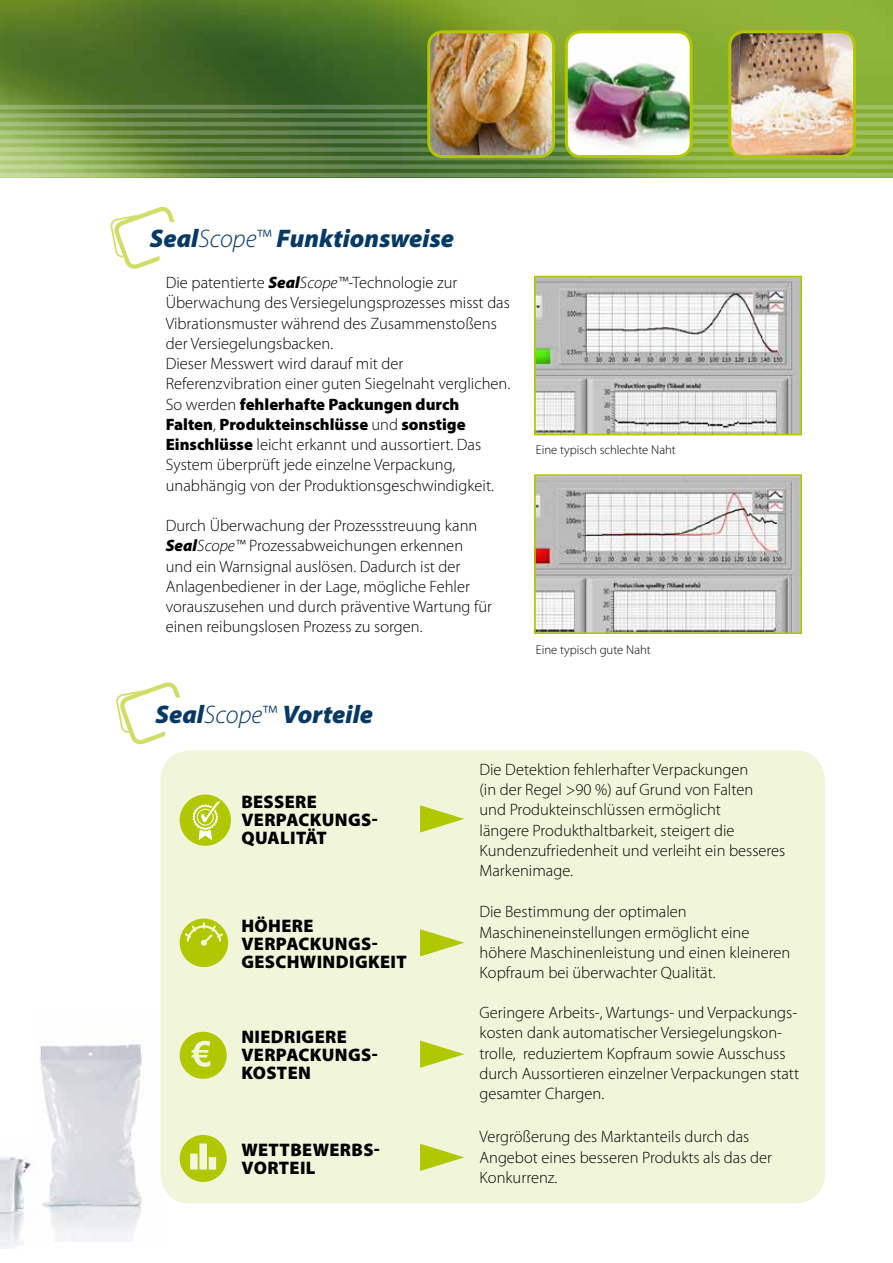
<style>
.page{position:relative;width:893px;height:1263px;background:#fff}
.page>*{position:absolute;margin:0;border:0;box-sizing:border-box;transform-origin:0 0}
.t1{font:italic 900 25.5px "Myriad Pro";color:#073965}
.t2{font:900 18.15px/18px "Myriad Pro";letter-spacing:.02em;color:#000}
.t3{font:300 16.5px/20.2px "Myriad Pro";color:#000}
.t4{font:300 12.75px "Myriad Pro";color:#000}
.s1{font-weight:300}
.s2{font-weight:300;font-style:normal}
.s3{font-weight:900;font-style:italic}
.s4{font-style:italic}
.s5{font-weight:900}
</style>
<div class="page">
<img style="left:0;top:1156px;width:33px;height:92px">
<img style="left:40px;top:1015px;width:126px;height:227px">
<img style="left:0;top:0;width:893px;height:173px">
<svg style="left:116px;top:682px;width:64px;height:62px"></svg>
<svg style="left:0;top:105px;width:893px;height:4px;background:#779458"></svg>
<svg style="left:0;top:113px;width:893px;height:5px;background:#749355"></svg>
<svg style="left:0;top:122px;width:893px;height:4px;background:#7b985b"></svg>
<svg style="left:0;top:130px;width:893px;height:5px;background:#799758"></svg>
<svg style="left:0;top:139px;width:893px;height:4px;background:#809d5e"></svg>
<svg style="left:0;top:147px;width:893px;height:5px;background:#7f9c5b"></svg>
<svg style="left:0;top:156px;width:893px;height:4px;background:#86a35e"></svg>
<svg style="left:0;top:164px;width:893px;height:5px;background:#83a25a"></svg>
<svg style="left:0;top:173px;width:893px;height:4px;background:#88a660"></svg>
<img style="left:537px;top:477px;width:262px;height:154px">
<div style="left:534px;top:474px;width:268px;height:160px;border:2px solid #b1c800"></div>
<img style="left:537px;top:279px;width:262px;height:153px">
<div style="left:534px;top:276px;width:268px;height:159px;border:2px solid #b1c800"></div>
<svg style="left:110px;top:207px;width:65px;height:62px"></svg>
<img style="left:429px;top:32px;width:125px;height:125px">
<div style="left:427px;top:30px;width:128px;height:128px;border:3px solid #b1c800;border-radius:14px"></div>
<img style="left:730px;top:32px;width:125px;height:125px">
<div style="left:728px;top:30px;width:128px;height:128px;border:3px solid #b1c800;border-radius:14px"></div>
<img style="left:566px;top:32px;width:125px;height:125px">
<div style="left:565px;top:30px;width:128px;height:128px;border:3px solid #b1c800;border-radius:14px"></div>
<div style="left:161px;top:750px;width:664px;height:453px;background:#f1f5da;border-radius:30px"></div>
<svg style="left:180px;top:918px;width:48px;height:49px"></svg>
<svg style="left:420px;top:805px;width:44px;height:27px"></svg>
<svg style="left:420px;top:929px;width:44px;height:27px"></svg>
<svg style="left:420px;top:1040px;width:44px;height:28px"></svg>
<svg style="left:180px;top:1032px;width:47px;height:47px"></svg>
<div style="left:180px;top:794px;width:51px;height:52px;background:#b1c800;border-radius:50%"></div>
<svg style="left:192px;top:800px;width:30px;height:40px"></svg>
<svg style="left:420px;top:1144px;width:44px;height:27px"></svg>
<svg style="left:180px;top:1135px;width:47px;height:47px"></svg>
<h1 class="t1" style="left:150px;top:222px;width:306px">Seal<span class="s1">Scope</span><span class="s2">™</span> Funktionsweise</h1>
<p class="t3" style="left:166px;top:272px;width:346px">Die patentierte <span class="s3">Seal</span><span class="s4">Scope™</span>-Technologie zur Überwachung des Versiegelungsprozesses misst das Vibrationsmuster während des Zusammenstoßens der Versiegelungsbacken.<br>Dieser Messwert wird darauf mit der Referenzvibration einer guten Siegelnaht verglichen.<br>So werden <span class="s5">fehlerhafte Packungen durch Falten</span>, <span class="s5">Produkteinschlüsse</span> und <span class="s5">sonstige Einschlüsse</span> leicht erkannt und aussortiert. Das System überprüft jede einzelne Verpackung, unabhängig von der Produktionsgeschwindigkeit.</p>
<p class="t3" style="left:166px;top:515px;width:328px">Durch Überwachung der Prozessstreuung kann <span class="s3">Seal</span><span class="s4">Scope™</span> Prozessabweichungen erkennen und ein Warnsignal auslösen. Dadurch ist der Anlagenbediener in der Lage, mögliche Fehler vorauszusehen und durch präventive Wartung für einen reibungslosen Prozess zu sorgen.</p>
<h1 class="t1" style="left:155px;top:697px;width:219px">Seal<span class="s1">Scope</span><span class="s2">™</span> Vorteile</h1>
<p class="t4" style="left:536px;top:442px;width:142px">Eine typisch schlechte Naht</p>
<p class="t4" style="left:536px;top:642px;width:117px">Eine typisch gute Naht</p>
<p class="t2" style="left:241px;top:792px;width:138px">BESSERE<br>VERPACKUNGS-<br>QUALITÄT</p>
<p class="t2" style="left:241px;top:916px;width:167px">HÖHERE<br>VERPACKUNGS-<br>GESCHWINDIGKEIT</p>
<p class="t2" style="left:241px;top:1027px;width:138px">NIEDRIGERE<br>VERPACKUNGS-<br>KOSTEN</p>
<p class="t2" style="left:241px;top:1140px;width:140px">WETTBEWERBS-<br>VORTEIL</p>
<p class="t3" style="left:479px;top:759px;width:307px">Die Detektion fehlerhafter Verpackungen<br>(in der Regel &gt;90 %) auf Grund von Falten<br>und Produkteinschlüssen ermöglicht<br>längere Produkthaltbarkeit, steigert die Kundenzufriedenheit und verleiht ein besseres Markenimage.</p>
<p class="t3" style="left:479px;top:902px;width:312px">Die Bestimmung der optimalen Maschineneinstellungen ermöglicht eine höhere Maschinenleistung und einen kleineren Kopfraum bei überwachter Qualität.</p>
<p class="t3" style="left:479px;top:1002px;width:321px">Geringere Arbeits-, Wartungs- und Verpackungs&shy;kosten dank automatischer Versiegelungskon&shy;trolle, reduziertem Kopfraum sowie Ausschuss durch Aussortieren einzelner Verpackungen statt gesamter Chargen.</p>
<p class="t3" style="left:479px;top:1126px;width:294px">Vergrößerung des Marktanteils durch das<br>Angebot eines besseren Produkts als das der<br>Konkurrenz.</p>
</div>
